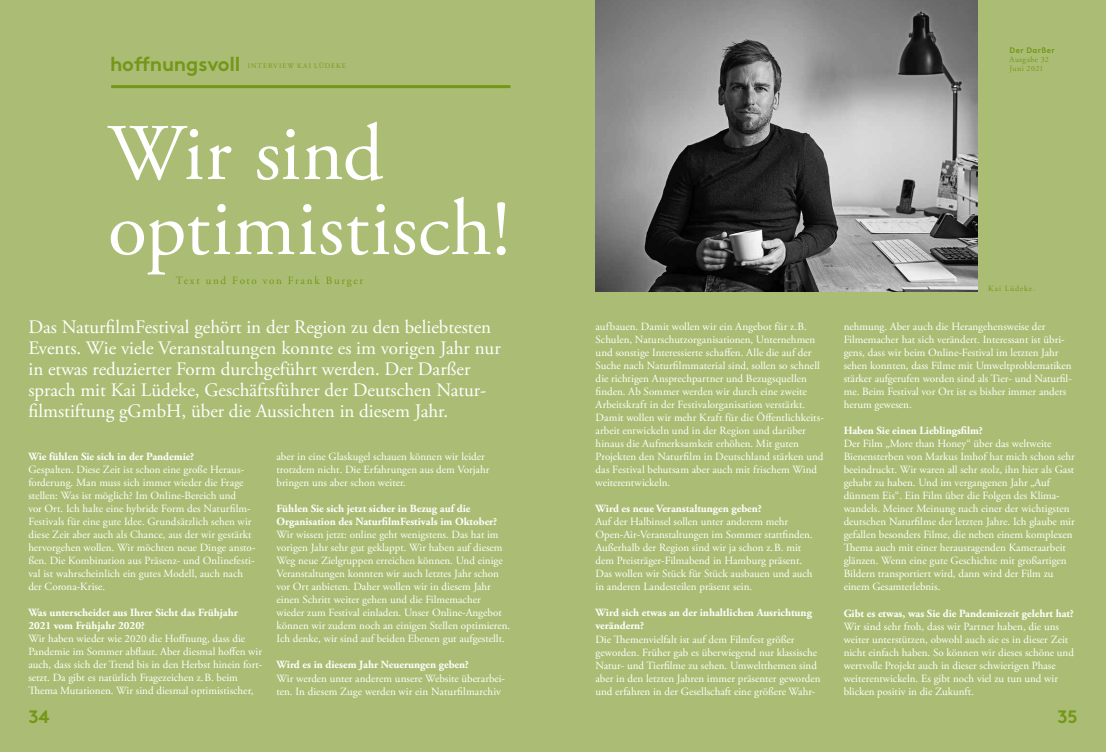
<style>
.page{position:relative;width:1106px;height:752px;background:#fff}
.page>*{position:absolute;margin:0;border:0;box-sizing:border-box;transform-origin:0 0}
.t1{font:80px/75px "Adobe Garamond Pro";letter-spacing:.01em;color:#fff}
.t2{font:20px "Brown Std Bold Alt";letter-spacing:-.01em;color:#749719}
.t3{font:19px/21px "Adobe Garamond Pro";color:#fff}
.t4{font:18px "Brown Std Bold Alt";color:#749719}
.t5{font:11px/13px "Adobe Garamond Pro";color:#fff}
.t6{font:700 11px/13px "Adobe Garamond Pro";color:#fff}
.t7{font:11px "Adobe Garamond Pro";letter-spacing:.145em;color:#749719}
.t8{font:8px/9px "Adobe Garamond Pro";letter-spacing:.065em;color:#749719}
.t9{font:8px "Adobe Garamond Pro";letter-spacing:.115em;color:#749719}
.t10{font:8px "Brown Std Bold Alt";letter-spacing:.055em;color:#749719}
.t11{font:7px "Adobe Garamond Pro";letter-spacing:.135em;color:#749719}
</style>
<div class="page">
<div style="left:0;top:0;width:1106px;height:751px;background:#abbd74"></div>
<hr style="left:111px;top:85px;width:399px;height:3px;background:#749719">
<img style="left:595px;top:0;width:382px;height:291px">
<h2 class="t2" style="left:110px;top:52px;width:132px">hoffnungsvoll</h2>
<p class="t11" style="left:248px;top:61px;width:100px">INTERVIEW KAI LÜDEKE</p>
<h1 class="t1" style="left:108px;top:119px;width:403px">Wir sind optimistisch!</h1>
<p class="t7" style="left:176px;top:273px;width:189px">Text und Foto von Frank Burger</p>
<p class="t3" style="left:28px;top:317px;width:474px">Das NaturfilmFestival gehört in der Region zu den beliebtesten Events. Wie viele Veranstaltungen konnte es im vorigen Jahr nur in etwas reduzierter Form durchgeführt werden. Der Darßer sprach mit Kai Lüdeke, Geschäftsführer der Deutschen Natur&shy;filmstiftung gGmbH, über die Aussichten in diesem Jahr.</p>
<p class="t6" style="left:28px;top:450px;width:167px">Wie fühlen Sie sich in der Pandemie?</p>
<p class="t5" style="left:28px;top:463px;width:229px">Gespalten. Diese Zeit ist schon eine große Heraus&shy;forderung. Man muss sich immer wieder die Frage stellen: Was ist möglich? Im Online-Bereich und<br>vor Ort. Ich halte eine hybride Form des Naturfilm-Festivals für eine gute Idee. Grundsätzlich sehen wir diese Zeit aber auch als Chance, aus der wir gestärkt hervorgehen wollen. Wir möchten neue Dinge ansto&shy;ßen. Die Kombination aus Präsenz- und Onlinefesti&shy;val ist wahrscheinlich ein gutes Modell, auch nach der Corona-Krise.</p>
<p class="t6" style="left:28px;top:606px;width:211px">Was unterscheidet aus Ihrer Sicht das Frühjahr<br>2021 vom Frühjahr 2020?</p>
<p class="t5" style="left:28px;top:632px;width:235px">Wir haben wieder wie 2020 die Hoffnung, dass die Pandemie im Sommer abflaut. Aber diesmal hoffen wir auch, dass sich der Trend bis in den Herbst hinein fort&shy;setzt. Da gibt es natürlich Fragezeichen z.B. beim Thema Mutationen. Wir sind diesmal optimistischer,</p>
<p class="t5" style="left:276px;top:450px;width:214px">aber in eine Glaskugel schauen können wir leider trotzdem nicht. Die Erfahrungen aus dem Vorjahr bringen uns aber schon weiter.</p>
<p class="t6" style="left:276px;top:502px;width:222px">Fühlen Sie sich jetzt sicher in Bezug auf die<br>Organisation des NaturfilmFestivals im Oktober?</p>
<p class="t5" style="left:276px;top:528px;width:235px">Wir wissen jetzt: online geht wenigstens. Das hat im vorigen Jahr sehr gut geklappt. Wir haben auf diesem Weg neue Zielgruppen erreichen können. Und einige Veranstaltungen konnten wir auch letztes Jahr schon vor Ort anbieten. Daher wollen wir in diesem Jahr einen Schritt weiter gehen und die Filmemacher wieder zum Festival einladen. Unser Online-Angebot können wir zudem noch an einigen Stellen optimieren.<br>Ich denke, wir sind auf beiden Ebenen gut aufgestellt.</p>
<p class="t6" style="left:276px;top:658px;width:194px">Wird es in diesem Jahr Neuerungen geben?</p>
<p class="t5" style="left:276px;top:671px;width:230px">Wir werden unter anderem unsere Website überarbei&shy;ten. In diesem Zuge werden wir ein Naturfilmarchiv</p>
<p class="t10" style="left:1009px;top:45px;width:47px">Der Darßer</p>
<p class="t8" style="left:1009px;top:55px;width:41px">Ausgabe 32<br>Juni 2021</p>
<p class="t5" style="left:595px;top:320px;width:230px">aufbauen. Damit wollen wir ein Angebot für z.B.<br>Schulen, Naturschutzorganisationen, Unternehmen und sonstige Interessierte schaffen. Alle die auf der Suche nach Naturfilmmaterial sind, sollen so schnell die richtigen Ansprechpartner und Bezugsquellen finden. Ab Sommer werden wir durch eine zweite Arbeitskraft in der Festivalorganisation verstärkt.<br>Damit wollen wir mehr Kraft für die Öffentlichkeits&shy;arbeit entwickeln und in der Region und darüber hinaus die Aufmerksamkeit erhöhen. Mit guten Projekten den Naturfilm in Deutschland stärken und das Festival behutsam aber auch mit frischem Wind weiterentwickeln.</p>
<p class="t6" style="left:595px;top:502px;width:168px">Wird es neue Veranstaltungen geben?</p>
<p class="t5" style="left:595px;top:515px;width:219px">Auf der Halbinsel sollen unter anderem mehr Open-Air-Veranstaltungen im Sommer stattfinden.<br>Außerhalb der Region sind wir ja schon z.B. mit dem Preisträger-Filmabend in Hamburg präsent.<br>Das wollen wir Stück für Stück ausbauen und auch in anderen Landesteilen präsent sein.</p>
<p class="t6" style="left:595px;top:606px;width:218px">Wird sich etwas an der inhaltlichen Ausrichtung verändern?</p>
<p class="t5" style="left:595px;top:632px;width:226px">Die Themenvielfalt ist auf dem Filmfest größer geworden. Früher gab es überwiegend nur klassische Natur- und Tierfilme zu sehen. Umweltthemen sind aber in den letzten Jahren immer präsenter geworden und erfahren in der Gesellschaft eine größere Wahr-</p>
<p class="t9" style="left:988px;top:283px;width:48px">Kai Lüdeke.</p>
<p class="t5" style="left:843px;top:320px;width:230px">nehmung. Aber auch die Herangehensweise der Filmemacher hat sich verändert. Interessant ist übri&shy;gens, dass wir beim Online-Festival im letzten Jahr sehen konnten, dass Filme mit Umweltproblematiken stärker aufgerufen worden sind als Tier- und Naturfil&shy;me. Beim Festival vor Ort ist es bisher immer anders herum gewesen.</p>
<p class="t6" style="left:843px;top:424px;width:141px">Haben Sie einen Lieblingsfilm?</p>
<p class="t5" style="left:843px;top:437px;width:233px">Der Film „More than Honey“ über das weltweite Bienensterben von Markus Imhof hat mich schon sehr beeindruckt. Wir waren all sehr stolz, ihn hier als Gast gehabt zu haben. Und im vergangenen Jahr „Auf dünnem Eis“. Ein Film über die Folgen des Klima&shy;wandels. Meiner Meinung nach einer der wichtigsten deutschen Naturfilme der letzten Jahre. Ich glaube mir gefallen besonders Filme, die neben einem komplexen Thema auch mit einer herausragenden Kameraarbeit glänzen. Wenn eine gute Geschichte mit großartigen Bildern transportiert wird, dann wird der Film zu einem Gesamterlebnis.</p>
<p class="t6" style="left:843px;top:606px;width:232px">Gibt es etwas, was Sie die Pandemiezeit gelehrt hat?</p>
<p class="t5" style="left:843px;top:619px;width:232px">Wir sind sehr froh, dass wir Partner haben, die uns weiter unterstützen, obwohl auch sie es in dieser Zeit nicht einfach haben. So können wir dieses schöne und wertvolle Projekt auch in dieser schwierigen Phase weiterentwickeln. Es gibt noch viel zu tun und wir blicken positiv in die Zukunft.</p>
<h3 class="t4" style="left:28px;top:705px;width:23px">34</h3>
<h3 class="t4" style="left:1057px;top:705px;width:22px">35</h3>
</div>
